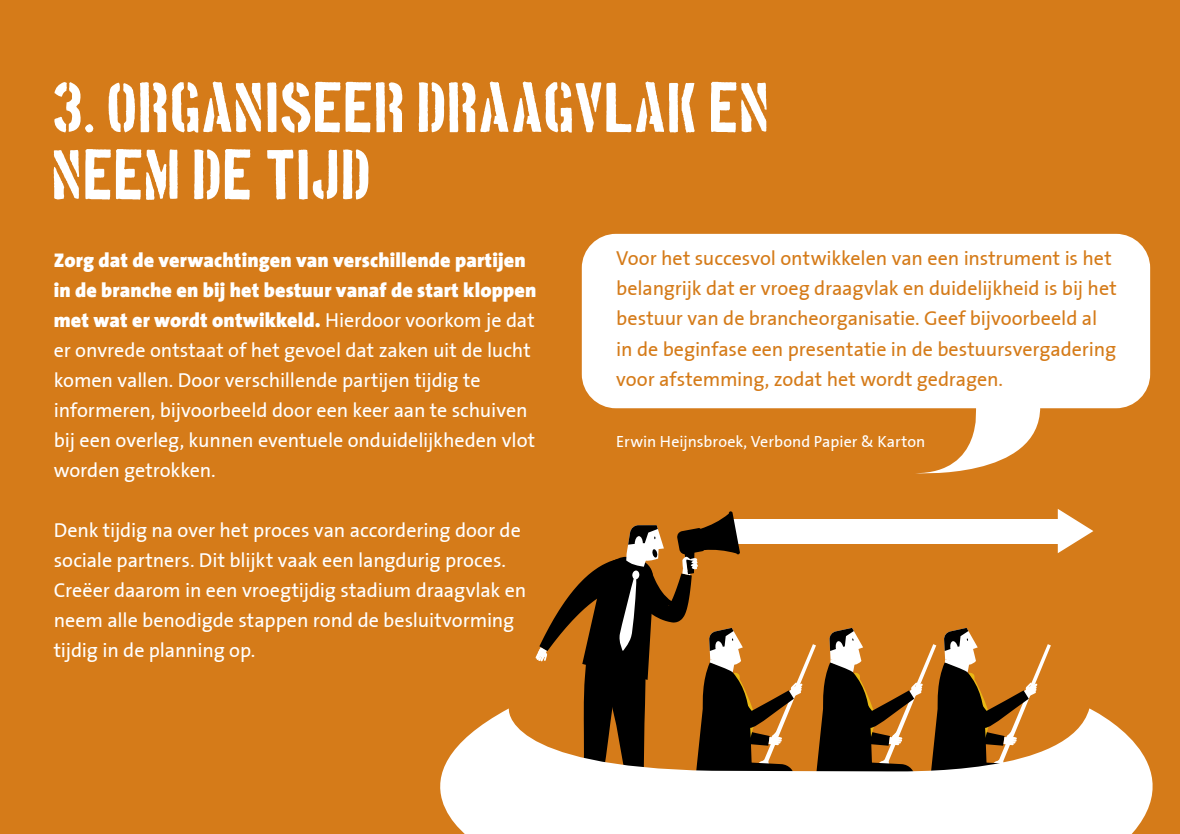
<style>
.page{position:relative;width:1180px;height:834px;background:#fff}
.page>*{position:absolute;margin:0;border:0;box-sizing:border-box;transform-origin:0 0}
.t1{font:56px/67.2px "Boston Traffic";letter-spacing:-.015em;color:#fff}
.t2{font:20px/30px "The Sans Plain";letter-spacing:-.005em;color:#fff}
.t3{font:20px/30px "The Sans Plain";letter-spacing:-.005em;color:#d57b19}
.t4{font:900 20px/30px "The Sans B9";letter-spacing:.005em;color:#fff}
.t5{font:16px "The Sans Plain";letter-spacing:.005em;color:#fff}
.s1{font-family:"The Sans Plain";font-weight:400}
</style>
<div class="page">
<div style="left:0;top:0;width:1179px;height:834px;background:#d57b19"></div>
<div style="left:729px;top:519px;width:337px;height:24px;background:#fff"></div>
<svg style="left:1057px;top:509px;width:36px;height:44px"></svg>
<svg style="left:535px;top:511px;width:515px;height:197px"></svg>
<svg style="left:440px;top:708px;width:713px;height:126px;fill:#fff"></svg>
<svg style="left:914px;top:408px;width:126px;height:66px"></svg>
<div style="left:581px;top:234px;width:568px;height:174px;background:#fff;border-radius:34px"></div>
<h1 class="t1" style="left:54px;top:76px;width:720px">3. ORGANISEER DRAAGVLAK EN<br>NEEM DE TIJD</h1>
<p class="t4" style="left:54px;top:245px;width:484px">Zorg dat de verwachtingen van verschillende partijen in de branche en bij het bestuur vanaf de start kloppen met wat er wordt ontwikkeld. <span class="s1">Hierdoor voorkom je dat</span></p>
<p class="t2" style="left:54px;top:334px;width:483px">er onvrede ontstaat of het gevoel dat zaken uit de lucht komen vallen. Door verschillende partijen tijdig te informeren, bijvoorbeeld door een keer aan te schuiven bij een overleg, kunnen eventuele onduidelijkheden vlot worden getrokken.</p>
<p class="t2" style="left:54px;top:514px;width:474px">Denk tijdig na over het proces van accordering door de sociale partners. Dit blijkt vaak een langdurig proces.<br>Creëer daarom in een vroegtijdig stadium draagvlak en neem alle benodigde stappen rond de besluitvorming tijdig in de planning op.</p>
<p class="t3" style="left:616px;top:243px;width:502px">Voor het succesvol ontwikkelen van een instrument is het belangrijk dat er vroeg draagvlak en duidelijkheid is bij het bestuur van de brancheorganisatie. Geef bijvoorbeeld al in de beginfase een presentatie in de bestuursvergadering voor afstemming, zodat het wordt gedragen.</p>
<p class="t5" style="left:616px;top:428px;width:310px">Erwin Heijnsbroek, Verbond Papier &amp; Karton</p>
</div>
